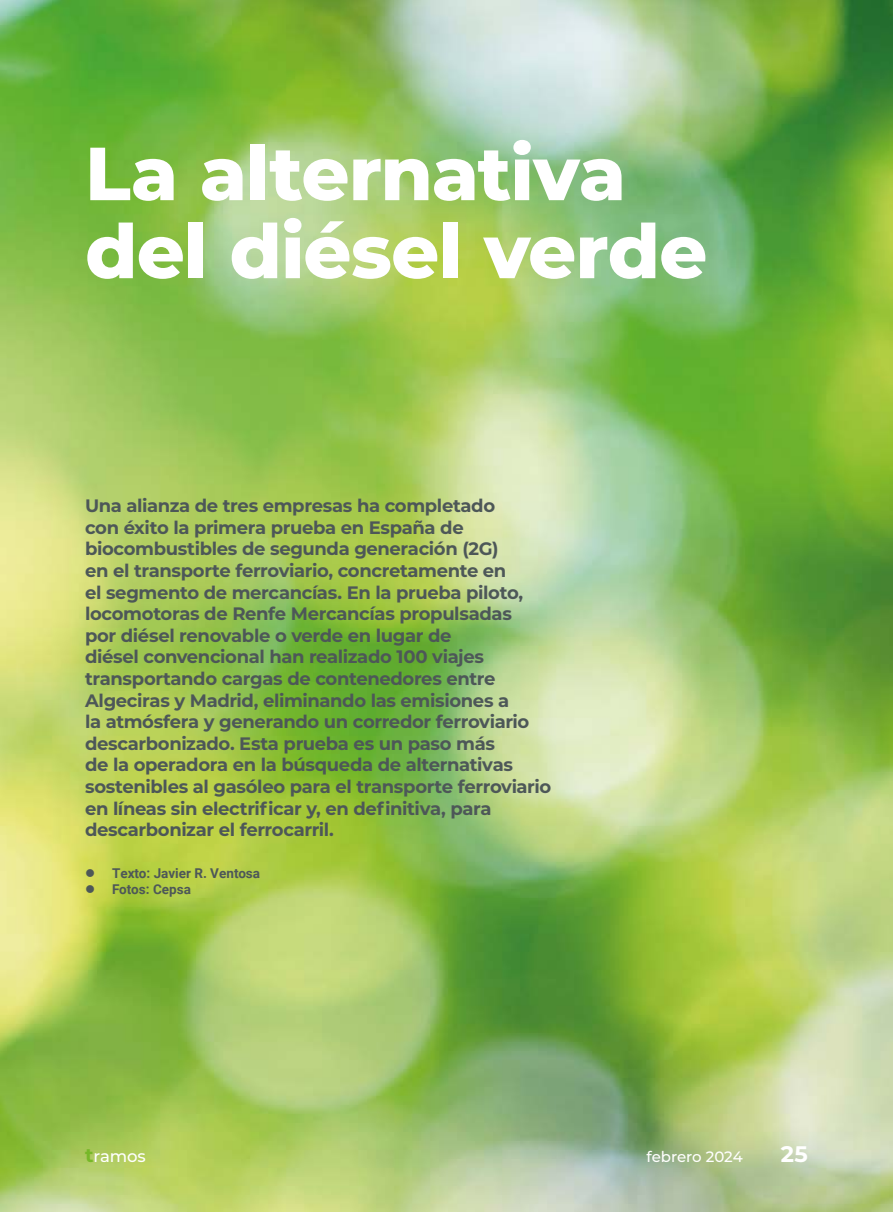
<style>
.page{position:relative;width:893px;height:1212px;background:#fff}
.page>*{position:absolute;margin:0;border:0;box-sizing:border-box;transform-origin:0 0}
.t1{font:800 75px/78px "Montserrat";letter-spacing:-.01em;color:#fff}
.t2{font:700 22.5px "Montserrat";color:#fff}
.t3{font:700 18px/21.6px "Montserrat";letter-spacing:-.02em;color:#4d5758}
.t4{font:500 16.5px "Montserrat";letter-spacing:-.005em;color:#fff}
.t5{font:500 15px "Montserrat";color:#fff}
.t6{font:700 13.5px "Roboto";color:#4d5758}
.s1{font-weight:700;font-size:19.5px;color:#76b828}
</style>
<div class="page">
<img style="left:0;top:0;width:893px;height:1212px">
<h1 class="t1" style="left:85px;top:130px;width:624px">La alternativa del diésel verde</h1>
<p class="t3" style="left:85px;top:494px;width:468px">Una alianza de tres empresas ha completado<br>con éxito la primera prueba en España de biocombustibles de segunda generación (2G)<br>en el transporte ferroviario, concretamente en<br>el segmento de mercancías. En la prueba piloto, locomotoras de Renfe Mercancías propulsadas<br>por diésel renovable o verde en lugar de<br>diésel convencional han realizado 100 viajes transportando cargas de contenedores entre Algeciras y Madrid, eliminando las emisiones a<br>la atmósfera y generando un corredor ferroviario descarbonizado. Esta prueba es un paso más<br>de la operadora en la búsqueda de alternativas sostenibles al gasóleo para el transporte ferroviario en líneas sin electrificar y, en definitiva, para descarbonizar el ferrocarril.</p>
<p class="t6" style="left:85px;top:863px;width:177px">● Texto: Javier R. Ventosa</p>
<p class="t6" style="left:85px;top:879px;width:107px">● Fotos: Cepsa</p>
<p class="t4" style="left:85px;top:1144px;width:62px"><span class="s1">t</span>ramos</p>
<p class="t5" style="left:646px;top:1146px;width:98px">febrero 2024</p>
<p class="t2" style="left:781px;top:1137px;width:29px">25</p>
</div>
